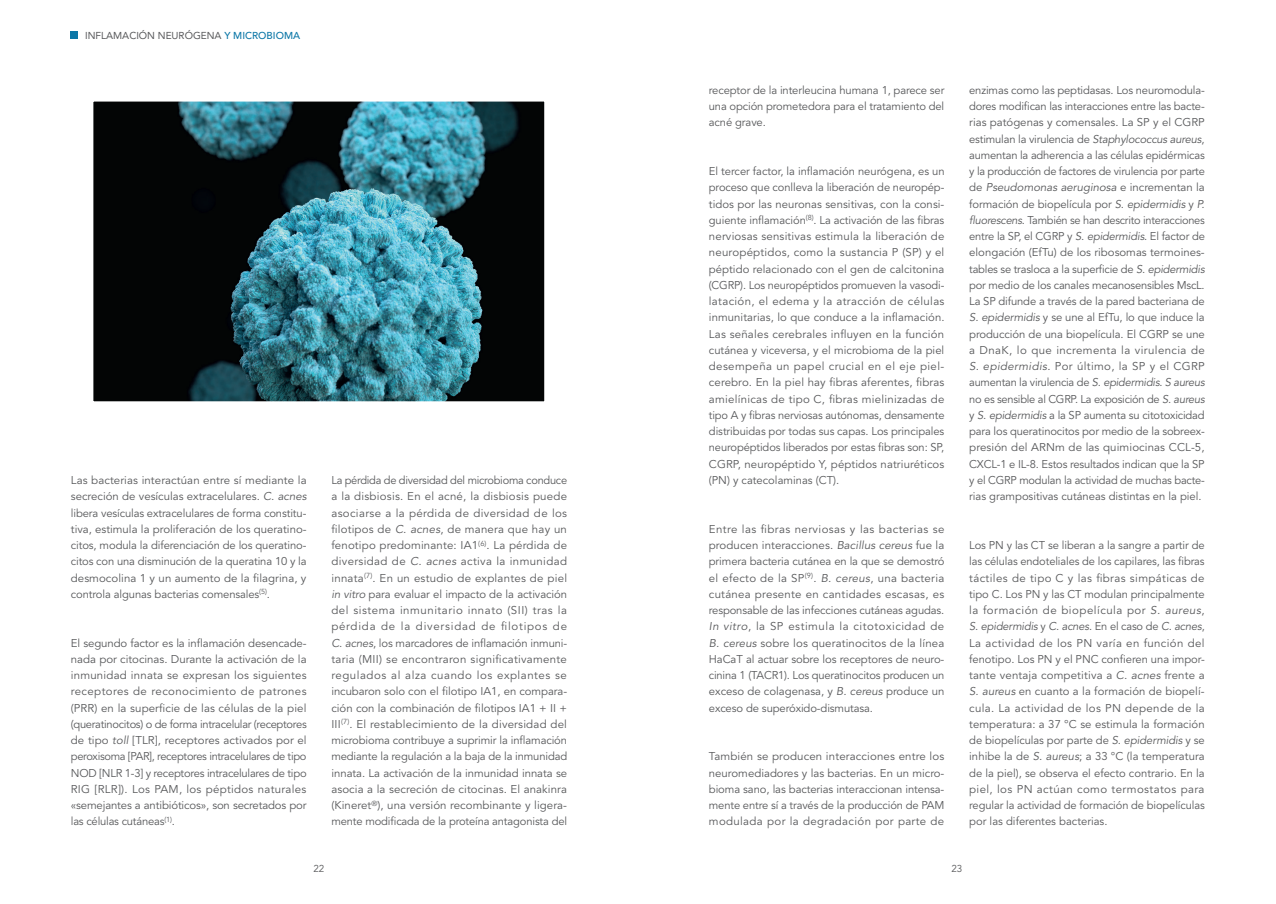
<style>
.page{position:relative;width:1276px;height:904px;background:#fff}
.page>*{position:absolute;margin:0;border:0;box-sizing:border-box;transform-origin:0 0}
.t1{font:11.25px/16.2px "Avenir LT Pro";letter-spacing:-.01em;color:#57585a;text-align:justify}
.t2{font:10px "Avenir LT Pro";color:#57585a}
.t3{font:10px "Avenir LT Pro";color:#57585a}
.s1{font-weight:500;color:#0c77a7}
.s2{font-style:italic}
</style>
<div class="page">
<div style="left:71px;top:32px;width:7px;height:7px;background:#0c77a7"></div>
<svg style="left:93px;top:101px;width:452px;height:301px;background:#224952"></svg>
<p class="t2" style="left:85px;top:29px;width:216px">INFLAMACIÓN NEURÓGENA <span class="s1">Y MICROBIOMA</span></p>
<p class="t1" style="left:71px;top:472px;width:237px">Las bacterias interactúan entre sí mediante la secreción de vesículas extracelulares. <span class="s2">C. acnes </span>libera vesículas extracelulares de forma constitu&shy;tiva, estimula la proliferación de los queratino&shy;citos, modula la diferenciación de los queratino&shy;citos con una disminución de la queratina 10 y la desmocolina 1 y un aumento de la filagrina, y controla algunas bacterias comensales<sup>(5)</sup>.</p>
<p class="t1" style="left:71px;top:634px;width:237px">El segundo factor es la inflamación desencade&shy;nada por citocinas. Durante la activación de la inmunidad innata se expresan los siguientes receptores de reconocimiento de patrones (PRR) en la superficie de las células de la piel (queratinocitos) o de forma intracelular (receptores de tipo <span class="s2">toll</span> [TLR], receptores activados por el peroxisoma [PAR], receptores intracelulares de tipo NOD [NLR 1-3] y receptores intracelulares de tipo RIG [RLR]). Los PAM, los péptidos naturales «semejantes a antibióticos», son secretados por las células cutáneas<sup>(1)</sup>.</p>
<p class="t1" style="left:331px;top:472px;width:237px">La pérdida de diversidad del microbioma conduce a la disbiosis. En el acné, la disbiosis puede asociarse a la pérdida de diversidad de los filotipos de <span class="s2">C. acnes</span>, de manera que hay un fenotipo predominante: IA1<sup>(6)</sup>. La pérdida de diversidad de <span class="s2">C. acnes</span> activa la inmunidad innata<sup>(7)</sup>. En un estudio de explantes de piel <span class="s2">in vitro</span> para evaluar el impacto de la activación del sistema inmunitario innato (SII) tras la pérdida de la diversidad de filotipos de <span class="s2">C. acnes</span>, los marcadores de inflamación inmuni&shy;taria (MII) se encontraron significativamente regulados al alza cuando los explantes se incubaron solo con el filotipo IA1, en compara&shy;ción con la combinación de filotipos IA1 + II + III<sup>(7)</sup>. El restablecimiento de la diversidad del microbioma contribuye a suprimir la inflamación mediante la regulación a la baja de la inmunidad innata. La activación de la inmunidad innata se asocia a la secreción de citocinas. El anakinra (Kineret<sup>®</sup>), una versión recombinante y ligera&shy;mente modificada de la proteína antagonista del</p>
<p class="t1" style="left:709px;top:82px;width:237px">receptor de la interleucina humana 1, parece ser una opción prometedora para el tratamiento del acné grave.</p>
<p class="t1" style="left:709px;top:163px;width:237px">El tercer factor, la inflamación neurógena, es un proceso que conlleva la liberación de neuropép&shy;tidos por las neuronas sensitivas, con la consi&shy;guiente inflamación<sup>(8)</sup>. La activación de las fibras nerviosas sensitivas estimula la liberación de neuropéptidos, como la sustancia P (SP) y el péptido relacionado con el gen de calcitonina (CGRP). Los neuropéptidos promueven la vasodi&shy;latación, el edema y la atracción de células inmunitarias, lo que conduce a la inflamación.<br>Las señales cerebrales influyen en la función cutánea y viceversa, y el microbioma de la piel desempeña un papel crucial en el eje piel&shy;cerebro. En la piel hay fibras aferentes, fibras amielínicas de tipo C, fibras mielinizadas de tipo A y fibras nerviosas autónomas, densamente distribuidas por todas sus capas. Los principales neuropéptidos liberados por estas fibras son: SP, CGRP, neuropéptido Y, péptidos natriuréticos (PN) y catecolaminas (CT).</p>
<p class="t1" style="left:709px;top:521px;width:237px">Entre las fibras nerviosas y las bacterias se producen interacciones. <span class="s2">Bacillus cereus</span> fue la primera bacteria cutánea en la que se demostró el efecto de la SP<sup>(9)</sup>. <span class="s2">B. cereus</span>, una bacteria cutánea presente en cantidades escasas, es responsable de las infecciones cutáneas agudas.<br><span class="s2">In vitro</span>, la SP estimula la citotoxicidad de <span class="s2">B. cereus</span> sobre los queratinocitos de la línea HaCaT al actuar sobre los receptores de neuro&shy;cinina 1 (TACR1). Los queratinocitos producen un exceso de colagenasa, y <span class="s2">B. cereus</span> produce un exceso de superóxido-dismutasa.</p>
<p class="t1" style="left:709px;top:748px;width:237px">También se producen interacciones entre los neuromediadores y las bacterias. En un micro&shy;bioma sano, las bacterias interaccionan intensa&shy;mente entre sí a través de la producción de PAM modulada por la degradación por parte de</p>
<p class="t1" style="left:969px;top:82px;width:237px">enzimas como las peptidasas. Los neuromodula&shy;dores modifican las interacciones entre las bacte&shy;rias patógenas y comensales. La SP y el CGRP estimulan la virulencia de <span class="s2">Staphylococcus aureus</span>, aumentan la adherencia a las células epidérmicas y la producción de factores de virulencia por parte de <span class="s2">Pseudomonas aeruginosa</span> e incrementan la formación de biopelícula por <span class="s2">S. epidermidis</span> y <span class="s2">P. fluorescens</span>. También se han descrito interacciones entre la SP, el CGRP y <span class="s2">S. epidermidis</span>. El factor de elongación (EfTu) de los ribosomas termoines&shy;tables se trasloca a la superficie de <span class="s2">S. epidermidis </span>por medio de los canales mecanosensibles MscL.<br>La SP difunde a través de la pared bacteriana de <span class="s2">S. epidermidis</span> y se une al EfTu, lo que induce la producción de una biopelícula. El CGRP se une a DnaK, lo que incrementa la virulencia de <span class="s2">S. epidermidis</span>. Por último, la SP y el CGRP aumentan la virulencia de <span class="s2">S. epidermidis</span>. <span class="s2">S aureus </span>no es sensible al CGRP. La exposición de <span class="s2">S. aureus </span>y <span class="s2">S. epidermidis</span> a la SP aumenta su citotoxicidad para los queratinocitos por medio de la sobreex&shy;presión del ARNm de las quimiocinas CCL-5, CXCL-1 e IL-8. Estos resultados indican que la SP y el CGRP modulan la actividad de muchas bacte&shy;rias grampositivas cutáneas distintas en la piel.</p>
<p class="t1" style="left:969px;top:537px;width:237px">Los PN y las CT se liberan a la sangre a partir de las células endoteliales de los capilares, las fibras táctiles de tipo C y las fibras simpáticas de tipo C. Los PN y las CT modulan principalmente la formación de biopelícula por <span class="s2">S. aureus</span>, <span class="s2">S. epidermidis</span> y <span class="s2">C. acnes</span>. En el caso de <span class="s2">C. acnes</span>, La actividad de los PN varía en función del fenotipo. Los PN y el PNC confieren una impor&shy;tante ventaja competitiva a <span class="s2">C. acnes</span> frente a <span class="s2">S. aureus</span> en cuanto a la formación de biopelí&shy;cula. La actividad de los PN depende de la temperatura: a 37 °C se estimula la formación de biopelículas por parte de <span class="s2">S. epidermidis</span> y se inhibe la de <span class="s2">S. aureus</span>; a 33 °C (la temperatura de la piel), se observa el efecto contrario. En la piel, los PN actúan como termostatos para regular la actividad de formación de biopelículas por las diferentes bacterias.</p>
<p class="t3" style="left:313px;top:862px;width:12px">22</p>
<p class="t3" style="left:951px;top:862px;width:12px">23</p>
</div>
